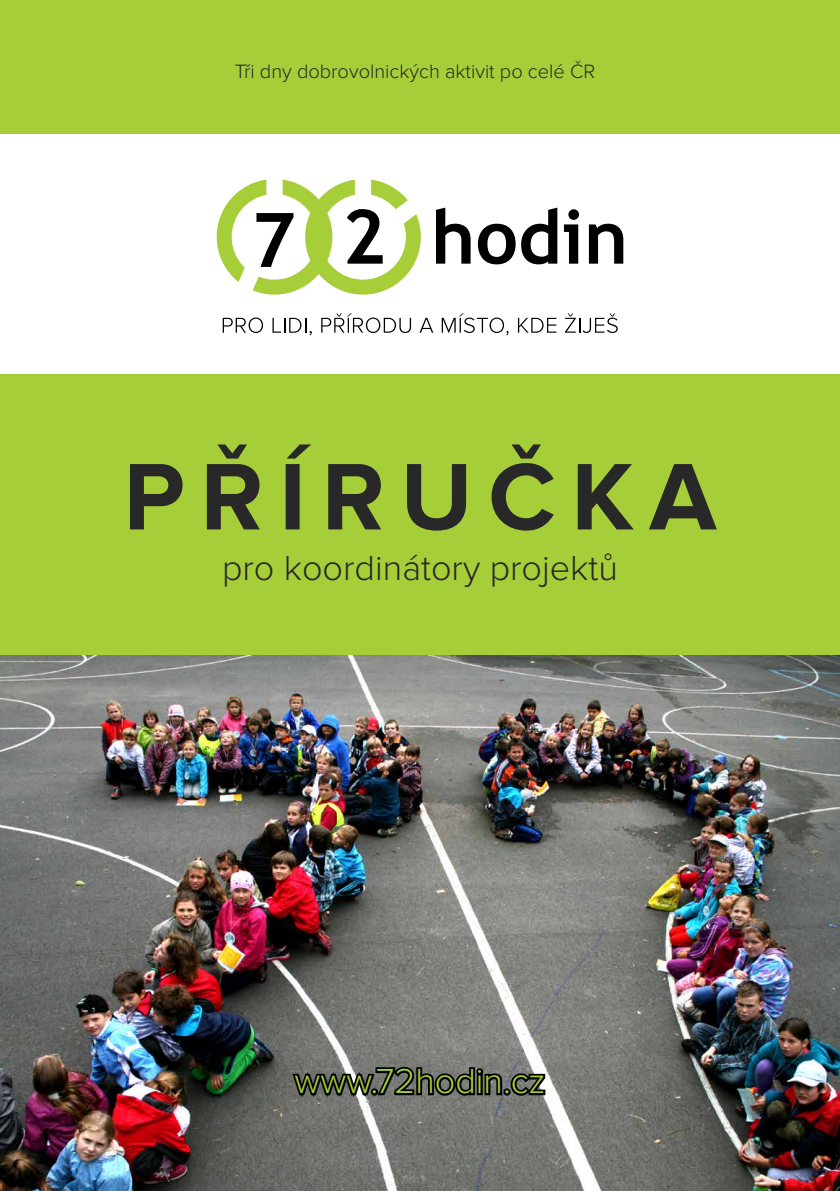
<style>
.page{position:relative;width:840px;height:1191px;background:#fff}
.page>*{position:absolute;margin:0;border:0;box-sizing:border-box;transform-origin:0 0}
.t1{font:700 98px "Proxima Nova";letter-spacing:.16em;color:#292829}
.t2{font:300 36px "Proxima Nova";color:#292829}
.t3{font:300 36px "Proxima Nova";color:#a6ce39}
.t4{font:300 20px "Proxima Nova";color:#292829}
</style>
<div class="page">
<div style="left:0;top:375px;width:839px;height:314px;background:#a6ce39"></div>
<div style="left:0;top:0;width:839px;height:133px;background:#a6ce39"></div>
<img style="left:0;top:655px;width:839px;height:536px">
<svg style="left:289px;top:1064px;width:259px;height:39px"></svg>
<svg style="left:216px;top:180px;width:204px;height:115px"></svg>
<svg style="left:436px;top:208px;width:34px;height:56px"></svg>
<svg style="left:477px;top:224px;width:38px;height:40px"></svg>
<svg style="left:521px;top:208px;width:36px;height:56px"></svg>
<svg style="left:563px;top:209px;width:15px;height:55px"></svg>
<svg style="left:588px;top:224px;width:35px;height:40px"></svg>
<svg style="left:222px;top:317px;width:41px;height:16px"></svg>
<svg style="left:272px;top:318px;width:39px;height:17px"></svg>
<svg style="left:321px;top:313px;width:90px;height:20px"></svg>
<svg style="left:419px;top:318px;width:14px;height:15px"></svg>
<svg style="left:441px;top:313px;width:67px;height:22px"></svg>
<svg style="left:517px;top:318px;width:39px;height:15px"></svg>
<svg style="left:565px;top:313px;width:52px;height:20px"></svg>
<p class="t4" style="left:234px;top:60px;width:362px">Tři dny dobrovolnických aktivit po celé ČR</p>
<h1 class="t1" style="left:123px;top:440px;width:594px">PŘÍRUČKA</h1>
<h2 class="t2" style="left:222px;top:547px;width:397px">pro koordinátory projektů</h2>
<h2 class="t3" style="left:294px;top:1060px;width:252px">www.72hodin.cz</h2>
</div>
